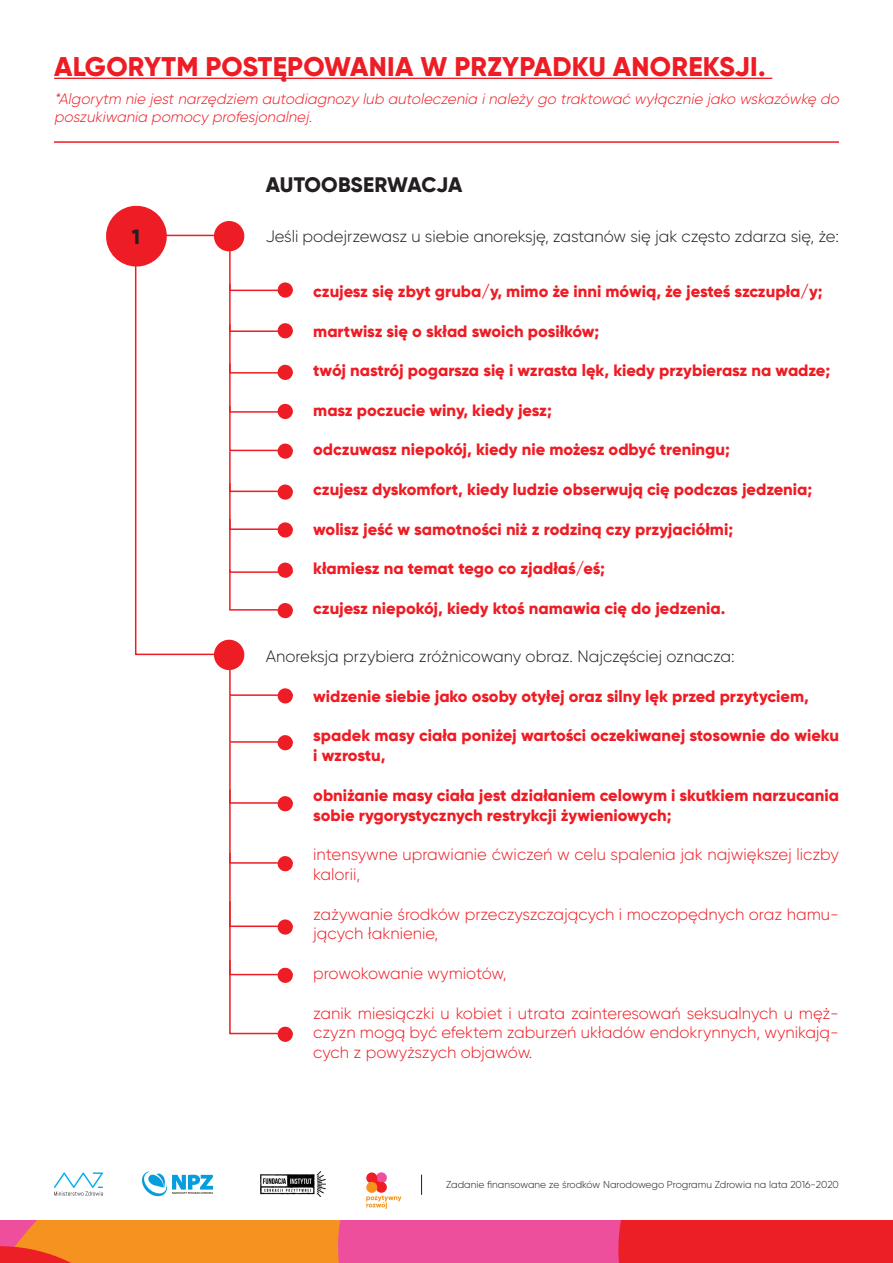
<style>
.page{position:relative;width:893px;height:1263px;background:#fff}
.page>*{position:absolute;margin:0;border:0;box-sizing:border-box;transform-origin:0 0}
.t1{font:800 27px "Gilroy";letter-spacing:.01em;color:#ee1c24}
.t2{font:800 21px "Gilroy";color:#231f20}
.t3{font:800 20.7px "Gilroy";color:#231f20}
.t4{font:800 16.5px/19.8px "Gilroy";color:#ee1c24}
.t5{font:300 16.5px/19.8px "Gilroy";color:#ee1c24}
.t6{font:300 16.5px "Gilroy";color:#231f20}
.t7{font:italic 300 15px/18px "Gilroy";color:#ee1c24}
.t8{font:300 10.05px "Gilroy";color:#231f20}
</style>
<div class="page">
<svg style="left:366px;top:1172px;width:35px;height:37px"></svg>
<svg style="left:54px;top:1172px;width:49px;height:24px"></svg>
<svg style="left:142px;top:1171px;width:71px;height:25px"></svg>
<img style="left:261px;top:1171px;width:64px;height:26px">
<svg style="left:421px;top:1175px;width:1px;height:20px"></svg>
<svg style="left:0;top:1220px;width:893px;height:43px;background:#f0564b"></svg>
<hr style="left:54px;top:78px;width:718px;height:1px;background:#ee1c24">
<hr style="left:54px;top:141px;width:785px;height:2px;background:#ee1c24">
<svg style="left:106px;top:205px;width:187px;height:837px"></svg>
<h1 class="t1" style="left:54px;top:49px;width:713px">ALGORYTM POSTĘPOWANIA W PRZYPADKU ANOREKSJI.</h1>
<p class="t7" style="left:54px;top:90px;width:790px">*Algorytm nie jest narzędziem autodiagnozy lub autoleczenia i należy go traktować wyłącznie jako wskazówkę do poszukiwania pomocy profesjonalnej.</p>
<p class="t2" style="left:266px;top:171px;width:198px">AUTOOBSERWACJA</p>
<p class="t3" style="left:132px;top:224px;width:10px">1</p>
<p class="t6" style="left:266px;top:227px;width:575px">Jeśli podejrzewasz u siebie anoreksję, zastanów się jak często zdarza się, że:</p>
<p class="t4" style="left:313px;top:281px;width:511px">czujesz się zbyt gruba/y, mimo że inni mówią, że jesteś szczupła/y;</p>
<p class="t4" style="left:313px;top:321px;width:288px">martwisz się o skład swoich posiłków;</p>
<p class="t4" style="left:313px;top:360px;width:518px">twój nastrój pogarsza się i wzrasta lęk, kiedy przybierasz na wadze;</p>
<p class="t4" style="left:313px;top:400px;width:240px">masz poczucie winy, kiedy jesz;</p>
<p class="t4" style="left:313px;top:440px;width:418px">odczuwasz niepokój, kiedy nie możesz odbyć treningu;</p>
<p class="t4" style="left:313px;top:479px;width:501px">czujesz dyskomfort, kiedy ludzie obserwują cię podczas jedzenia;</p>
<p class="t4" style="left:313px;top:519px;width:421px">wolisz jeść w samotności niż z rodziną czy przyjaciółmi;</p>
<p class="t4" style="left:313px;top:558px;width:293px">kłamiesz na temat tego co zjadłaś/eś;</p>
<p class="t4" style="left:313px;top:598px;width:414px">czujesz niepokój, kiedy ktoś namawia cię do jedzenia.</p>
<p class="t6" style="left:266px;top:646px;width:470px">Anoreksja przybiera zróżnicowany obraz. Najczęściej oznacza:</p>
<p class="t4" style="left:313px;top:686px;width:497px">widzenie siebie jako osoby otyłej oraz silny lęk przed przytyciem,</p>
<p class="t4" style="left:313px;top:726px;width:527px">spadek masy ciała poniżej wartości oczekiwanej stosownie do wieku i wzrostu,</p>
<p class="t4" style="left:313px;top:785px;width:527px">obniżanie masy ciała jest działaniem celowym i skutkiem narzucania sobie rygorystycznych restrykcji żywieniowych;</p>
<p class="t5" style="left:313px;top:844px;width:527px">intensywne uprawianie ćwiczeń w celu spalenia jak największej liczby kalorii,</p>
<p class="t5" style="left:313px;top:904px;width:527px">zażywanie środków przeczyszczających i moczopędnych oraz hamu&shy;jących łaknienie,</p>
<p class="t5" style="left:313px;top:963px;width:195px">prowokowanie wymiotów,</p>
<p class="t5" style="left:313px;top:1003px;width:527px;text-align:justify">zanik miesiączki u kobiet i utrata zainteresowań seksualnych u męż&shy;czyzn mogą być efektem zaburzeń układów endokrynnych, wynikają&shy;cych z powyższych objawów.</p>
<p class="t8" style="left:446px;top:1178px;width:394px">Zadanie finansowane ze środków Narodowego Programu Zdrowia na lata 2016-2020</p>
</div>
